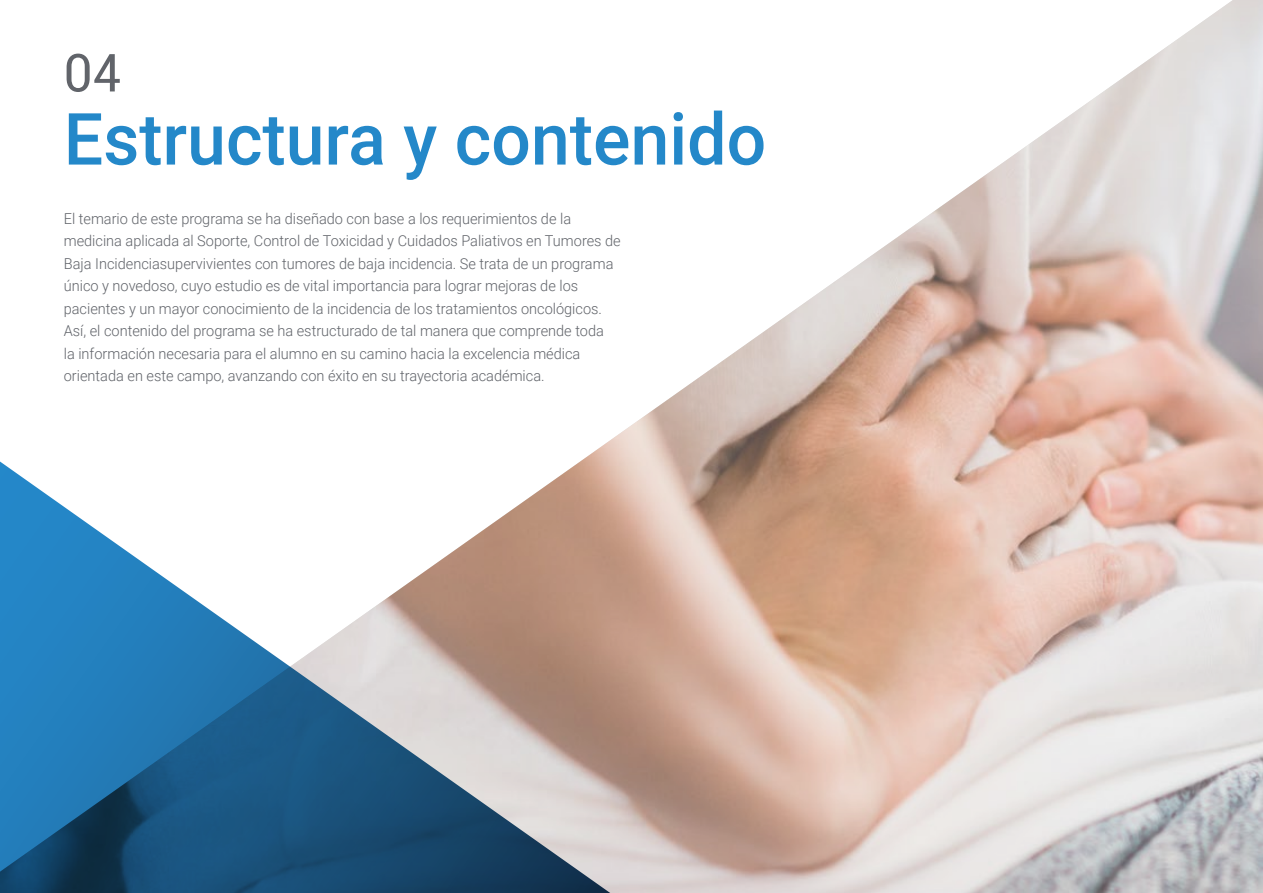
<style>
.page{position:relative;width:1263px;height:893px;background:#fff}
.page>*{position:absolute;margin:0;border:0;box-sizing:border-box;transform-origin:0 0}
.t1{font:500 72px "Roboto";color:#2488c9}
.t2{font:52.5px "Roboto";color:#61646a}
.t3{font:300 15px/22.5px "Roboto";color:#61646a}
</style>
<div class="page">
<img style="left:602px;top:0;width:661px;height:893px">
<svg style="left:0;top:446px;width:640px;height:447px"></svg>
<h2 class="t2" style="left:64px;top:36px;width:59px">04</h2>
<h1 class="t1" style="left:64px;top:89px;width:704px">Estructura y contenido</h1>
<p class="t3" style="left:64px;top:207px;width:558px">El temario de este programa se ha diseñado con base a los requerimientos de la medicina aplicada al Soporte, Control de Toxicidad y Cuidados Paliativos en Tumores de Baja Incidenciasupervivientes con tumores de baja incidencia. Se trata de un programa único y novedoso, cuyo estudio es de vital importancia para lograr mejoras de los pacientes y un mayor conocimiento de la incidencia de los tratamientos oncológicos.<br>Así, el contenido del programa se ha estructurado de tal manera que comprende toda<br>la información necesaria para el alumno en su camino hacia la excelencia médica orientada en este campo, avanzando con éxito en su trayectoria académica.</p>
</div>
